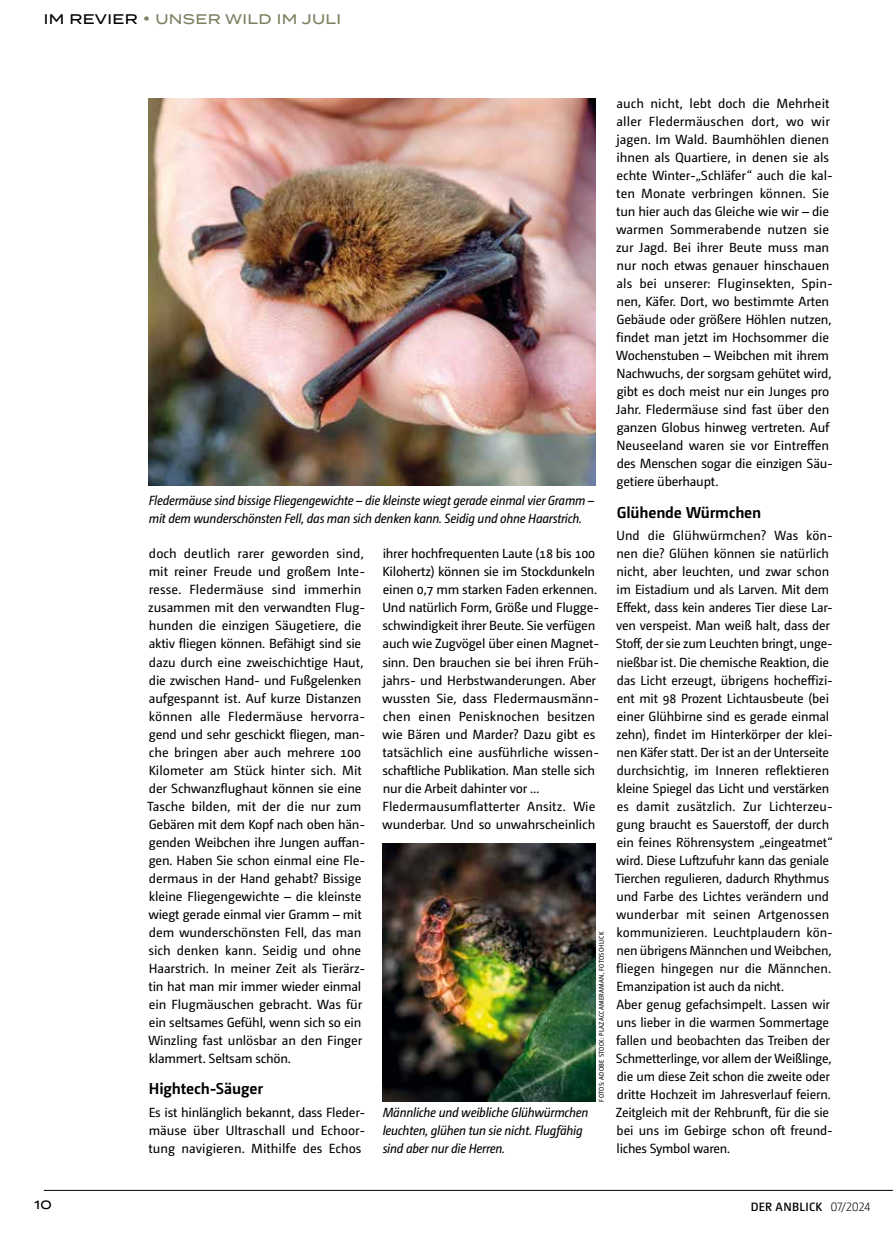
<style>
.page{position:relative;width:893px;height:1234px;background:#fff}
.page>*{position:absolute;margin:0;border:0;box-sizing:border-box;transform-origin:0 0}
.t1{font:700 15.75px "Camingo Dos Pro";letter-spacing:-.01em;color:#000}
.t2{font:500 13.95px "Termina";letter-spacing:.025em;color:#7d7f61}
.t3{font:13.2px/18px "Camingo Dos Pro";letter-spacing:-.01em;color:#000}
.t4{font:italic 13.2px/18px "Camingo Dos Pro S Cd";letter-spacing:-.015em;color:#000}
.t5{font:600 12px "Camingo Dos Pro";letter-spacing:.025em;color:#000}
.t6{font:500 12px "Termina";color:#000}
.t7{font:6.75px "Camingo Dos Pro S Cd";letter-spacing:.045em;color:#000}
.s1{color:#000}
.s2{font-size:19.5px}
.s3{font-weight:300}
</style>
<div class="page">
<hr style="left:44px;top:1189px;width:849px;height:1px;background:#000">
<img style="left:149px;top:98px;width:446px;height:387px">
<img style="left:383px;top:843px;width:212px;height:258px">
<p class="t2" style="left:44px;top:9px;width:299px"><span class="s1">IM REVIER</span> <span class="s2">•</span> UNSER WILD IM JULI</p>
<p class="t4" style="left:149px;top:491px;width:447px">Fledermäuse sind bissige Fliegengewichte – die kleinste wiegt gerade einmal vier Gramm – mit dem wunderschönsten Fell, das man sich denken kann. Seidig und ohne Haarstrich.</p>
<p class="t3" style="left:147px;top:544px;width:220px">doch deutlich rarer geworden sind, mit reiner Freude und großem Inte&shy;resse. Fledermäuse sind immerhin zusammen mit den verwandten Flug&shy;hunden die einzigen Säugetiere, die aktiv fliegen können. Befähigt sind sie dazu durch eine zweischichtige Haut, die zwischen Hand- und Fußgelenken aufgespannt ist. Auf kurze Distanzen können alle Fledermäuse hervorra&shy;gend und sehr geschickt fliegen, man&shy;che bringen aber auch mehrere 100<br>Kilometer am Stück hinter sich. Mit der Schwanzflughaut können sie eine Tasche bilden, mit der die nur zum Gebären mit dem Kopf nach oben hän&shy;genden Weibchen ihre Jungen auffan&shy;gen. Haben Sie schon einmal eine Fle&shy;dermaus in der Hand gehabt? Bissige kleine Fliegengewichte – die kleinste wiegt gerade einmal vier Gramm – mit dem wunderschönsten Fell, das man sich denken kann. Seidig und ohne Haarstrich. In meiner Zeit als Tierärz&shy;tin hat man mir immer wieder einmal ein Flugmäuschen gebracht. Was für ein seltsames Gefühl, wenn sich so ein Winzling fast unlösbar an den Finger klammert. Seltsam schön.</p>
<p class="t1" style="left:149px;top:1079px;width:116px">Hightech-Säuger</p>
<p class="t3" style="left:149px;top:1102px;width:218px;text-align:justify">Es ist hinlänglich bekannt, dass Fleder&shy;mäuse über Ultraschall und Echoor&shy;tung navigieren. Mithilfe des Echos</p>
<p class="t3" style="left:382px;top:544px;width:218px">ihrer hochfrequenten Laute (18 bis 100<br>Kilohertz) können sie im Stockdunkeln einen 0,7 mm starken Faden erkennen.<br>Und natürlich Form, Größe und Flugge&shy;schwindigkeit ihrer Beute. Sie verfügen auch wie Zugvögel über einen Magnet&shy;sinn. Den brauchen sie bei ihren Früh&shy;jahrs- und Herbstwanderungen. Aber wussten Sie, dass Fledermausmänn&shy;chen einen Penisknochen besitzen wie Bären und Marder? Dazu gibt es tatsächlich eine ausführliche wissen&shy;schaftliche Publikation. Man stelle sich nur die Arbeit dahinter vor … Fledermausumflatterter Ansitz. Wie wunderbar. Und so unwahrscheinlich</p>
<p class="t4" style="left:383px;top:1102px;width:207px">Männliche und weibliche Glühwürmchen leuchten, glühen tun sie nicht. Flugfähig sind aber nur die Herren.</p>
<p class="t7" style="left:597px;top:1101px;width:171px;rotate:-90deg">FOTOS: ADOBE STOCK: PLAZACCAMERAMAN, FOTOSCHLICK</p>
<p class="t3" style="left:616px;top:94px;width:219px">auch nicht, lebt doch die Mehrheit aller Fledermäuschen dort, wo wir jagen. Im Wald. Baumhöhlen dienen ihnen als Quartiere, in denen sie als echte Winter-„Schläfer“ auch die kal&shy;ten Monate verbringen können. Sie tun hier auch das Gleiche wie wir – die warmen Sommerabende nutzen sie zur Jagd. Bei ihrer Beute muss man nur noch etwas genauer hinschauen als bei unserer: Fluginsekten, Spin&shy;nen, Käfer. Dort, wo bestimmte Arten Gebäude oder größere Höhlen nutzen, findet man jetzt im Hochsommer die Wochenstuben – Weibchen mit ihrem Nachwuchs, der sorgsam gehütet wird, gibt es doch meist nur ein Junges pro Jahr. Fledermäuse sind fast über den ganzen Globus hinweg vertreten. Auf Neuseeland waren sie vor Eintreffen des Menschen sogar die einzigen Säu&shy;getiere überhaupt.</p>
<p class="t1" style="left:617px;top:503px;width:146px">Glühende Würmchen</p>
<p class="t3" style="left:615px;top:526px;width:220px">Und die Glühwürmchen? Was kön&shy;nen die? Glühen können sie natürlich nicht, aber leuchten, und zwar schon im Eistadium und als Larven. Mit dem Effekt, dass kein anderes Tier diese Lar&shy;ven verspeist. Man weiß halt, dass der Stoff, der sie zum Leuchten bringt, unge&shy;nießbar ist. Die chemische Reaktion, die das Licht erzeugt, übrigens hocheffizi&shy;ent mit 98 Prozent Lichtausbeute (bei einer Glühbirne sind es gerade einmal zehn), findet im Hinterkörper der klei&shy;nen Käfer statt. Der ist an der Unterseite durchsichtig, im Inneren reflektieren kleine Spiegel das Licht und verstärken es damit zusätzlich. Zur Lichterzeu&shy;gung braucht es Sauerstoff, der durch ein feines Röhrensystem „eingeatmet“ wird. Diese Luftzufuhr kann das geniale Tierchen regulieren, dadurch Rhythmus und Farbe des Lichtes verändern und wunderbar mit seinen Artgenossen kommunizieren. Leuchtplaudern kön&shy;nen übrigens Männchen und Weibchen, fliegen hingegen nur die Männchen.<br>Emanzipation ist auch da nicht.<br>Aber genug gefachsimpelt. Lassen wir uns lieber in die warmen Sommertage fallen und beobachten das Treiben der Schmetterlinge, vor allem der Weißlinge, die um diese Zeit schon die zweite oder dritte Hochzeit im Jahresverlauf feiern.<br>Zeitgleich mit der Rehbrunft, für die sie bei uns im Gebirge schon oft freund&shy;liches Symbol waren.</p>
<p class="t6" style="left:35px;top:1195px;width:19px">10</p>
<p class="t5" style="left:751px;top:1199px;width:121px">DER ANBLICK <span class="s3">07/2024</span></p>
</div>
